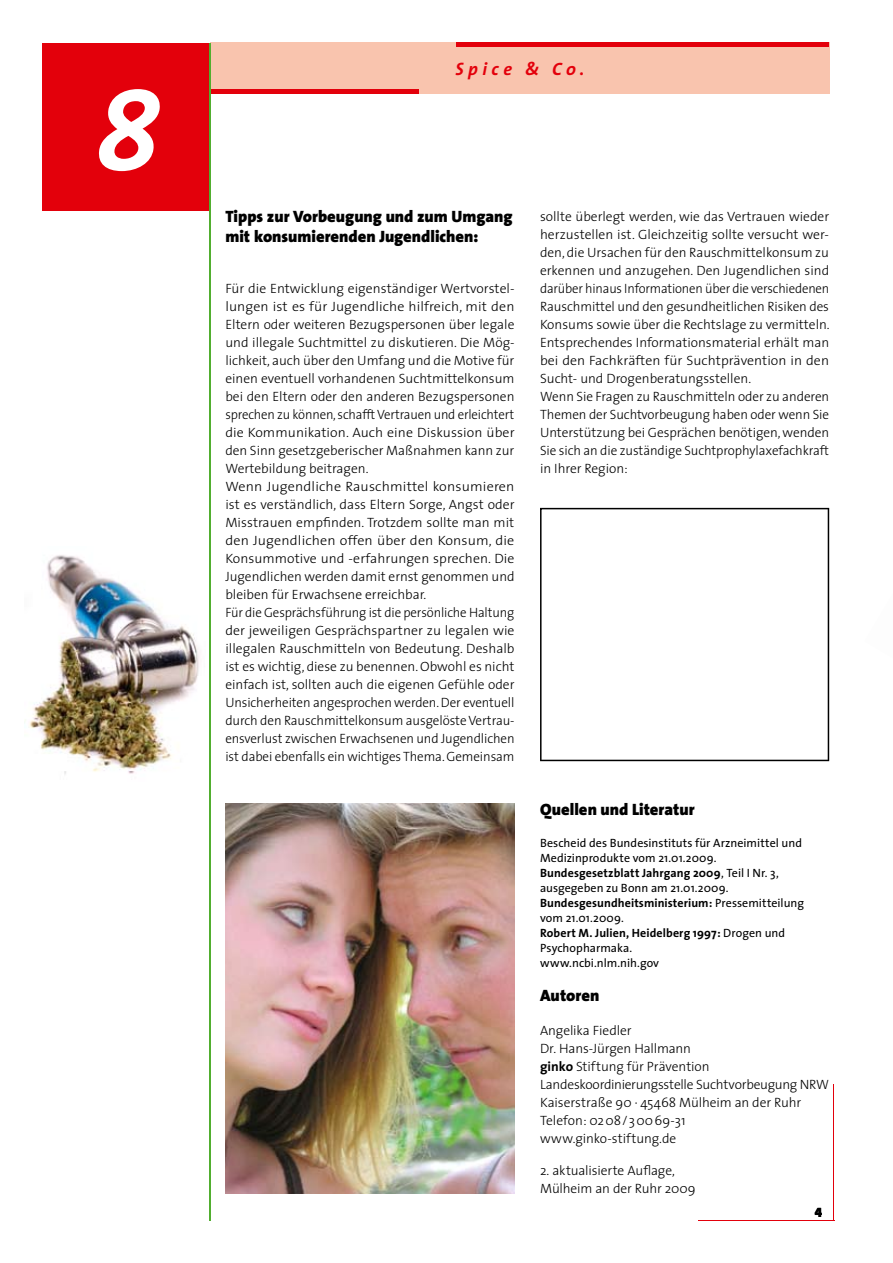
<style>
.page{position:relative;width:893px;height:1263px;background:#fff}
.page>*{position:absolute;margin:0;border:0;box-sizing:border-box;transform-origin:0 0}
.t1{font:italic 117px "The Sans Bold Expert";color:#fff}
.t2{font:italic 700 18px "The Sans";letter-spacing:.25em;color:#e3000b}
.t3{font:900 16.5px/19.5px "The Sans";color:#000}
.t4{font:300 13.5px/18px "The Sans";color:#000}
.t5{font:13.5px "The Sans Black Expert";color:#000}
.t6{font:12px/15px "The Sans";letter-spacing:.005em;color:#000}
.s1{font-weight:700}
</style>
<div class="page">
<div style="left:210px;top:43px;width:619px;height:51px;background:#f9c4ae"></div>
<div style="left:457px;top:42px;width:372px;height:5px;background:#e3000b"></div>
<div style="left:210px;top:89px;width:209px;height:5px;background:#e3000b"></div>
<div style="left:43px;top:43px;width:167px;height:167px;background:#e3000b"></div>
<hr style="left:209px;top:43px;width:1px;height:1177px;background:#51ae2f">
<hr style="left:833px;top:1084px;width:1px;height:136px;background:#e3000b">
<hr style="left:698px;top:1220px;width:136px;height:1px;background:#e3000b">
<img style="left:24px;top:555px;width:176px;height:219px">
<svg style="left:540px;top:508px;width:289px;height:253px"></svg>
<img style="left:225px;top:804px;width:289px;height:390px">
<h1 class="t1" style="left:95px;top:32px;width:66px">8</h1>
<h2 class="t2" style="left:455px;top:53px;width:131px">Spice &amp; Co.</h2>
<p class="t3" style="left:225px;top:207px;width:289px">Tipps zur Vorbeugung und zum Umgang mit konsumierenden Jugendlichen:</p>
<p class="t4" style="left:225px;top:279px;width:291px">Für die Entwicklung eigenständiger Wertvorstel&shy;lungen ist es für Jugendliche hilfreich, mit den Eltern oder weiteren Bezugspersonen über legale und illegale Suchtmittel zu diskutieren. Die Mög&shy;lichkeit, auch über den Umfang und die Motive für einen eventuell vorhandenen Suchtmittelkonsum bei den Eltern oder den anderen Bezugspersonen sprechen zu können, schafft Vertrauen und erleichtert die Kommunikation. Auch eine Diskussion über den Sinn gesetzgeberischer Maßnahmen kann zur Wertebildung beitragen.<br>Wenn Jugendliche Rauschmittel konsumieren ist es verständlich, dass Eltern Sorge, Angst oder Misstrauen empfinden. Trotzdem sollte man mit den Jugendlichen offen über den Konsum, die Konsummotive und -erfahrungen sprechen. Die Jugendlichen werden damit ernst genommen und bleiben für Erwachsene erreichbar.<br>Für die Gesprächsführung ist die persönliche Haltung der jeweiligen Gesprächspartner zu legalen wie illegalen Rauschmitteln von Bedeutung. Deshalb ist es wichtig, diese zu benennen. Obwohl es nicht einfach ist, sollten auch die eigenen Gefühle oder Unsicherheiten angesprochen werden. Der eventuell durch den Rauschmittelkonsum ausgelöste Vertrau&shy;ensverlust zwischen Erwachsenen und Jugendlichen ist dabei ebenfalls ein wichtiges Thema. Gemeinsam</p>
<p class="t4" style="left:540px;top:207px;width:291px">sollte überlegt werden, wie das Vertrauen wieder herzustellen ist. Gleichzeitig sollte versucht wer&shy;den, die Ursachen für den Rauschmittelkonsum zu erkennen und anzugehen. Den Jugendlichen sind darüber hinaus Informationen über die verschiedenen Rauschmittel und den gesundheitlichen Risiken des Konsums sowie über die Rechtslage zu vermitteln.<br>Entsprechendes Informationsmaterial erhält man bei den Fachkräften für Suchtprävention in den Sucht- und Drogenberatungsstellen.<br>Wenn Sie Fragen zu Rauschmitteln oder zu anderen Themen der Suchtvorbeugung haben oder wenn Sie Unterstützung bei Gesprächen benötigen, wenden Sie sich an die zuständige Suchtprophylaxefachkraft in Ihrer Region:</p>
<p class="t3" style="left:540px;top:799px;width:156px">Quellen und Literatur</p>
<p class="t6" style="left:540px;top:835px;width:266px">Bescheid des Bundesinstituts für Arzneimittel und Medizinprodukte vom 21.01.2009.<br><span class="s1">Bundesgesetzblatt Jahrgang 2009</span>, Teil I Nr. 3, ausgegeben zu Bonn am 21.01.2009.<br><span class="s1">Bundesgesundheitsministerium:</span> Pressemitteilung vom 21.01.2009.<br><span class="s1">Robert M. Julien, Heidelberg 1997:</span> Drogen und Psychopharmaka.<br>www.ncbi.nlm.nih.gov</p>
<p class="t3" style="left:540px;top:985px;width:61px">Autoren</p>
<p class="t4" style="left:540px;top:1021px;width:291px">Angelika Fiedler<br>Dr. Hans-Jürgen Hallmann<br><span class="s1">ginko</span> Stiftung für Prävention<br>Landeskoordinierungsstelle Suchtvorbeugung NRW<br>Kaiserstraße 90 · 45468 Mülheim an der Ruhr<br>Telefon: 0208/30069-31<br>www.ginko-stiftung.de</p>
<p class="t4" style="left:540px;top:1161px;width:157px">2. aktualisierte Auflage,<br>Mülheim an der Ruhr 2009</p>
<p class="t5" style="left:815px;top:1201px;width:9px">4</p>
</div>
